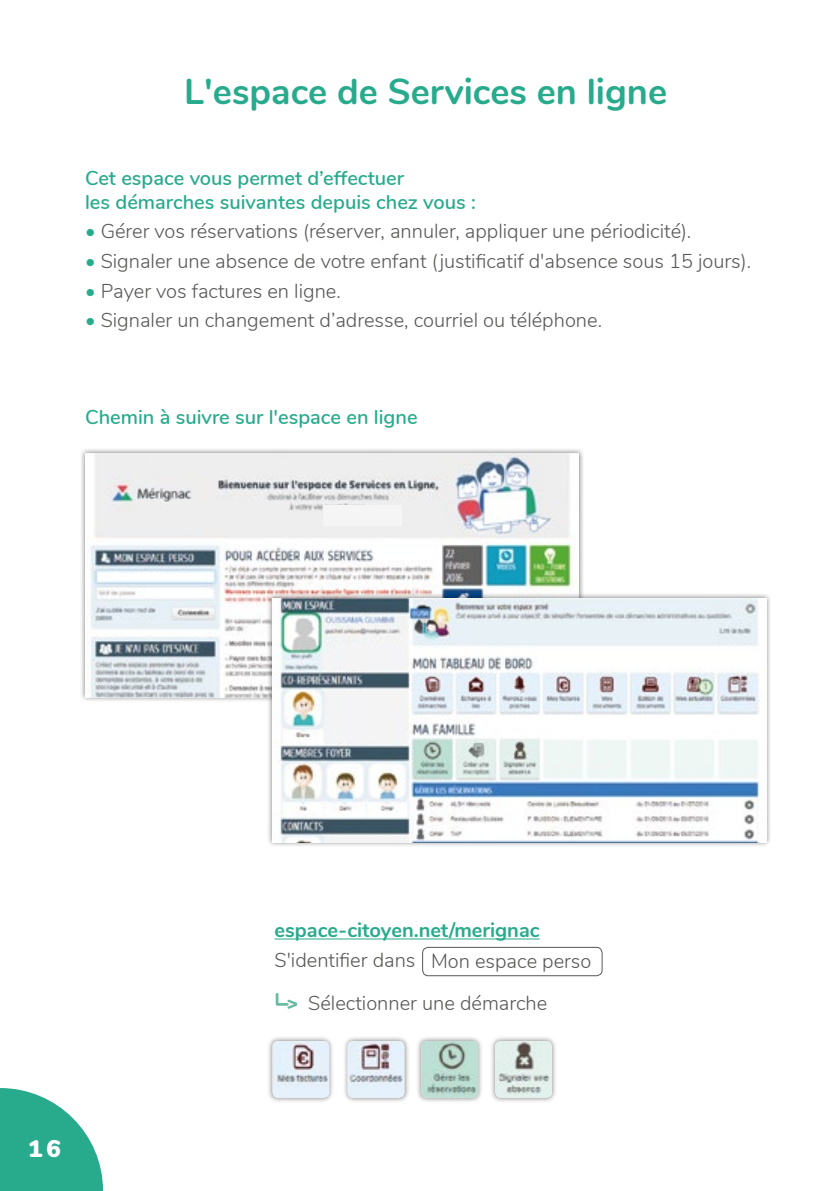
<style>
.page{position:relative;width:840px;height:1191px;background:#fff}
.page>*{position:absolute;margin:0;border:0;box-sizing:border-box;transform-origin:0 0}
.t1{font:700 36px "Nunito";color:#28aa8c}
.t2{font:900 24px "Nunito";color:#fff}
.t3{font:300 20px "Nunito";color:#575756}
.t4{font:600 20px/24px "Nunito";color:#28aa8c}
.t5{font:700 20px "Nunito";color:#28aa8c}
.s1{color:#28aa8c}
</style>
<div class="page">
<svg style="left:0;top:1088px;width:103px;height:103px"></svg>
<div style="left:80px;top:448px;width:503px;height:254px;background:#000;opacity:.5"></div>
<img style="left:85px;top:453px;width:493px;height:244px">
<div style="left:268px;top:593px;width:502px;height:254px;background:#000;opacity:.5"></div>
<img style="left:272px;top:598px;width:493px;height:244px">
<div style="left:268px;top:1036px;width:66px;height:67px;background:#000;opacity:.5"></div>
<img style="left:272px;top:1041px;width:57px;height:56px">
<div style="left:343px;top:1036px;width:66px;height:67px;background:#000;opacity:.5"></div>
<img style="left:347px;top:1041px;width:57px;height:56px">
<div style="left:416px;top:1036px;width:66px;height:67px;background:#000;opacity:.5"></div>
<img style="left:421px;top:1041px;width:57px;height:56px">
<div style="left:490px;top:1036px;width:66px;height:67px;background:#000;opacity:.5"></div>
<img style="left:495px;top:1041px;width:56px;height:56px">
<div style="left:422px;top:947px;width:180px;height:29px;border:1px solid #575756;border-radius:6px"></div>
<hr style="left:274px;top:938px;width:265px;height:1px;background:#28aa8c">
<svg style="left:275px;top:993px;width:22px;height:15px"></svg>
<div style="left:323px;top:505px;width:78px;height:21px;background:#f5f5f5"></div>
<h1 class="t1" style="left:184px;top:65px;width:484px">L'espace de Services en ligne</h1>
<p class="t4" style="left:85px;top:165px;width:392px">Cet espace vous permet d’effectuer<br>les démarches suivantes depuis chez vous :</p>
<p class="t3" style="left:85px;top:217px;width:607px"><span class="s1">•</span> Gérer vos réservations (réserver, annuler, appliquer une périodicité).</p>
<p class="t3" style="left:85px;top:246px;width:667px"><span class="s1">•</span> Signaler une absence de votre enfant (justificatif d'absence sous 15 jours).</p>
<p class="t3" style="left:85px;top:276px;width:257px"><span class="s1">•</span> Payer vos factures en ligne.</p>
<p class="t3" style="left:85px;top:306px;width:518px"><span class="s1">•</span> Signaler un changement d’adresse, courriel ou téléphone.</p>
<p class="t4" style="left:85px;top:404px;width:334px">Chemin à suivre sur l'espace en ligne</p>
<p class="t2" style="left:28px;top:1131px;width:34px">16</p>
<p class="t5" style="left:274px;top:915px;width:266px">espace-citoyen.net/merignac</p>
<p class="t3" style="left:274px;top:945px;width:142px">S'identifier dans</p>
<p class="t3" style="left:431px;top:946px;width:162px">Mon espace perso</p>
<p class="t3" style="left:308px;top:988px;width:240px">Sélectionner une démarche</p>
</div>
